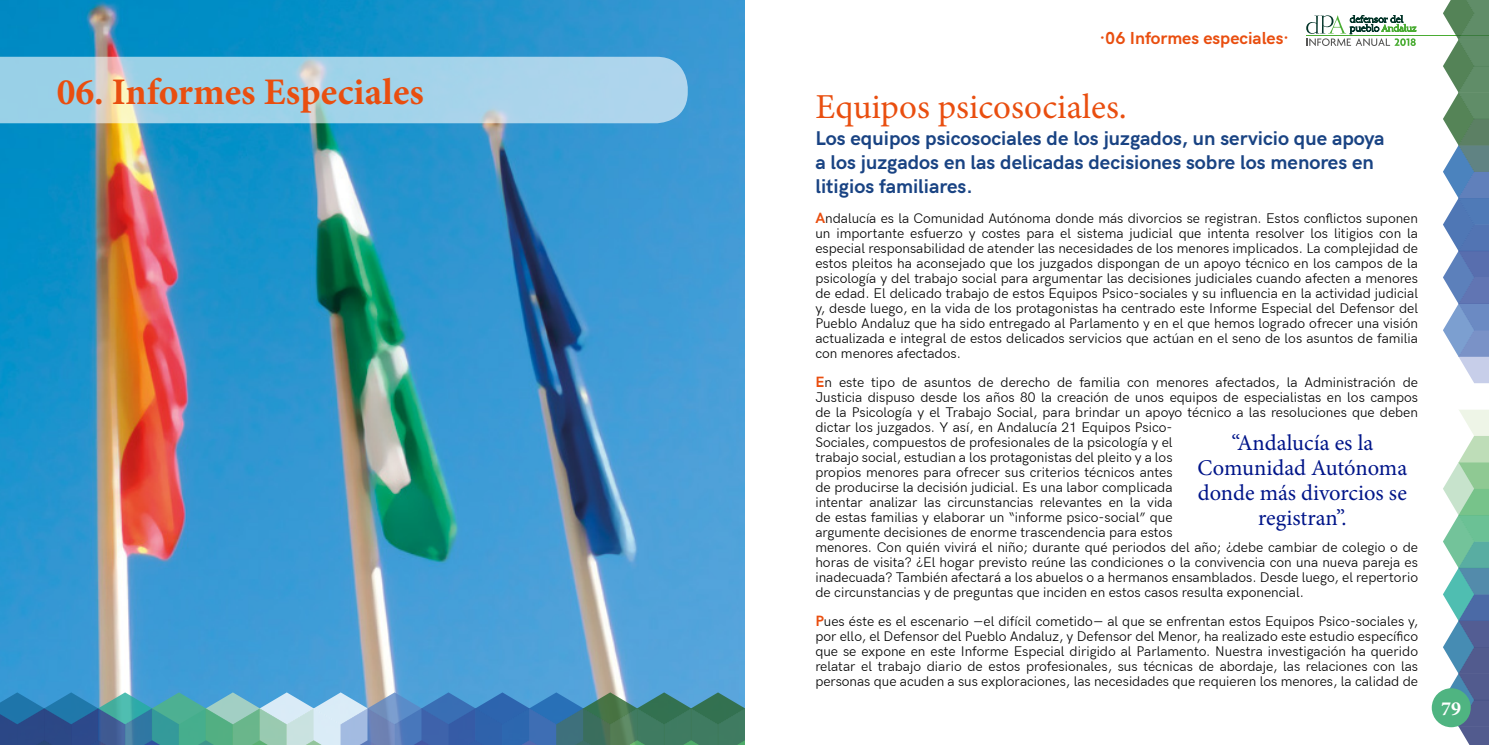
<style>
.page{position:relative;width:1489px;height:745px;background:#fff}
.page>*{position:absolute;margin:0;border:0;box-sizing:border-box;transform-origin:0 0}
.t1{font:700 37.5px "Minion Pro";color:#e94e0f}
.t2{font:35px "Minion Pro";color:#e94e0f}
.t3{font:22.5px/25px "Minion Pro";color:#001589;text-align:center}
.t4{font:700 20px/24px "HK Grotesk";color:#194383}
.t5{font:700 20px "Minion Pro";color:#fff}
.t6{font:700 17.5px "HK Grotesk";color:#e94e0f}
.t7{font:13.75px/15px "HK Grotesk";color:#000;text-align:justify}
.s1{font-weight:700;font-size:15px;color:#e94e0f}
</style>
<div class="page">
<img style="left:0;top:0;width:744px;height:692px">
<svg style="left:0;top:57px;width:687px;height:66px;background:#a6d2e6"></svg>
<svg style="left:0;top:692px;width:744px;height:52px;background:#548da5"></svg>
<hr style="left:1306px;top:36px;width:182px;height:1px;background:#4aac33">
<svg style="left:1306px;top:15px;width:110px;height:31px"></svg>
<svg style="left:1442px;top:0;width:46px;height:744px"></svg>
<div style="left:1431px;top:687px;width:39px;height:39px;background:#4fb481;border-radius:50%"></div>
<h1 class="t1" style="left:57px;top:66px;width:369px">06. Informes Especiales</h1>
<p class="t6" style="left:1099px;top:24px;width:190px">·06 Informes especiales·</p>
<h2 class="t2" style="left:815px;top:83px;width:313px">Equipos psicosociales.</h2>
<h3 class="t4" style="left:815px;top:125px;width:570px">Los equipos psicosociales de los juzgados, un servicio que apoya a los juzgados en las delicadas decisiones sobre los menores en litigios familiares.</h3>
<p class="t7" style="left:815px;top:209px;width:604px"><span class="s1">A</span>ndalucía es la Comunidad Autónoma donde más divorcios se registran. Estos conflictos suponen un importante esfuerzo y costes para el sistema judicial que intenta resolver los litigios con la especial responsabilidad de atender las necesidades de los menores implicados. La complejidad de estos pleitos ha aconsejado que los juzgados dispongan de un apoyo técnico en los campos de la psicología y del trabajo social para argumentar las decisiones judiciales cuando afecten a menores de edad. El delicado trabajo de estos Equipos Psico-sociales y su influencia en la actividad judicial y, desde luego, en la vida de los protagonistas ha centrado este Informe Especial del Defensor del Pueblo Andaluz que ha sido entregado al Parlamento y en el que hemos logrado ofrecer una visión actualizada e integral de estos delicados servicios que actúan en el seno de los asuntos de familia con menores afectados.</p>
<p class="t7" style="left:815px;top:373px;width:604px;text-align:left"><span class="s1">E</span>n este tipo de asuntos de derecho de familia con menores afectados, la Administración de Justicia dispuso desde los años 80 la creación de unos equipos de especialistas en los campos de la Psicología y el Trabajo Social, para brindar un apoyo técnico a las resoluciones que deben dictar los juzgados. Y así, en Andalucía 21 Equipos Psico-<br>Sociales, compuestos de profesionales de la psicología y el<br>trabajo social, estudian a los protagonistas del pleito y a los<br>propios menores para ofrecer sus criterios técnicos antes<br>de producirse la decisión judicial. Es una labor complicada<br>intentar analizar las circunstancias relevantes en la vida<br>de estas familias y elaborar un “informe psico-social” que<br>argumente decisiones de enorme trascendencia para estos<br>menores. Con quién vivirá el niño; durante qué periodos del año; ¿debe cambiar de colegio o de horas de visita? ¿El hogar previsto reúne las condiciones o la convivencia con una nueva pareja es inadecuada? También afectará a los abuelos o a hermanos ensamblados. Desde luego, el repertorio de circunstancias y de preguntas que inciden en estos casos resulta exponencial.</p>
<p class="t7" style="left:815px;top:612px;width:604px"><span class="s1">P</span>ues éste es el escenario ―el difícil cometido― al que se enfrentan estos Equipos Psico-sociales y, por ello, el Defensor del Pueblo Andaluz, y Defensor del Menor, ha realizado este estudio específico que se expone en este Informe Especial dirigido al Parlamento. Nuestra investigación ha querido relatar el trabajo diario de estos profesionales, sus técnicas de abordaje, las relaciones con las personas que acuden a sus exploraciones, las necesidades que requieren los menores, la calidad de</p>
<h3 class="t3" style="left:1197px;top:430px;width:211px">“Andalucía es la<br>Comunidad Autónoma donde más divorcios se registran”.</h3>
<h3 class="t5" style="left:1440px;top:694px;width:21px">79</h3>
</div>
